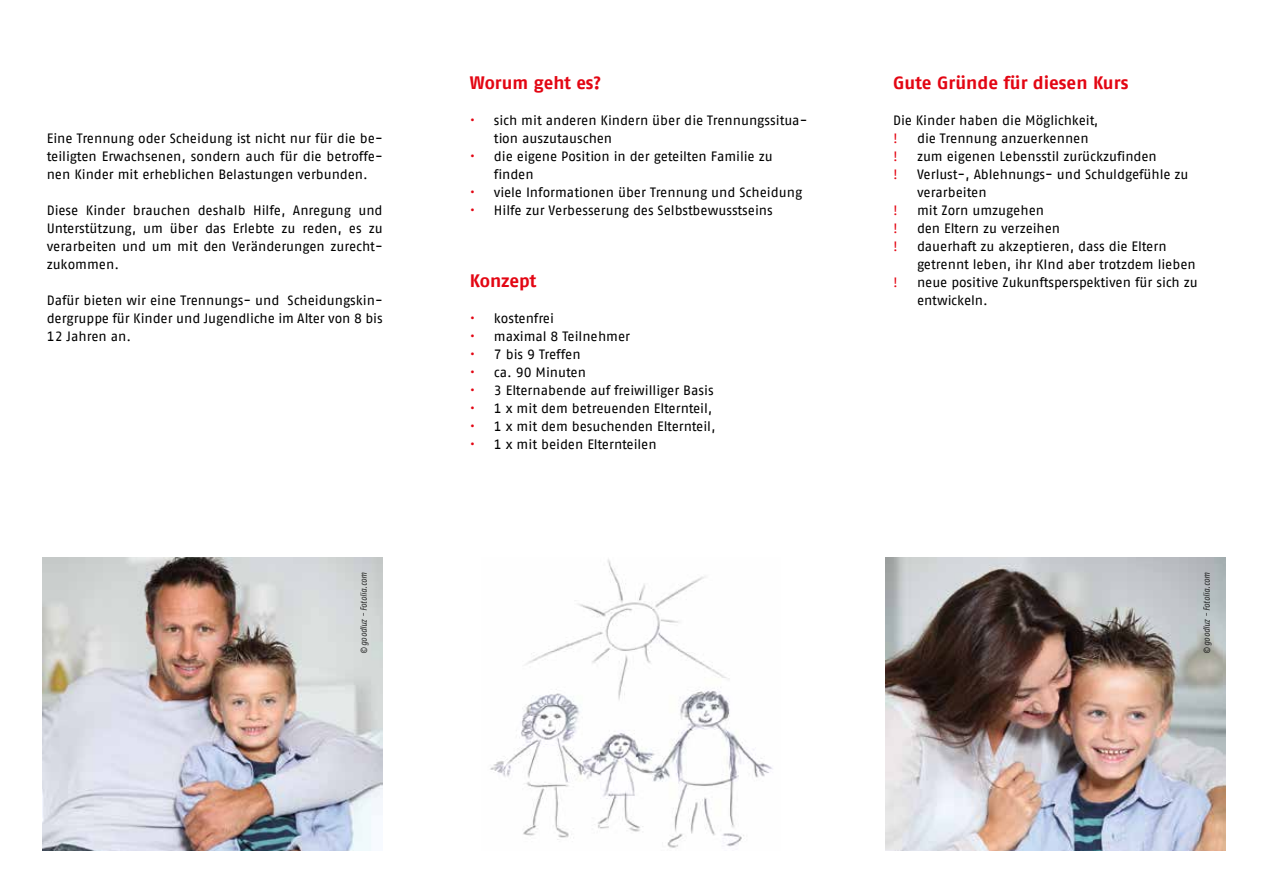
<style>
.page{position:relative;width:1263px;height:893px;background:#fff}
.page>*{position:absolute;margin:0;border:0;box-sizing:border-box;transform-origin:0 0}
.t1{font:700 18px "AWO Fago Office";letter-spacing:-.005em;color:#e30613}
.t2{font:13.5px/18px "AWO Fago Office";color:#000}
.t3{font:13.5px "AWO Fago Office";color:#e30613}
.t4{font:italic 9px "AWO Fago Cond";color:#000}
.s1{color:#e30613}
</style>
<div class="page">
<img style="left:490px;top:559px;width:283px;height:289px">
<img style="left:43px;top:557px;width:340px;height:293px">
<img style="left:885px;top:557px;width:341px;height:293px">
<p class="t2" style="left:47px;top:129px;width:337px;text-align:justify">Eine Trennung oder Scheidung ist nicht nur für die be&shy;teiligten Erwachsenen, sondern auch für die betroffe&shy;nen Kinder mit erheblichen Belastungen verbunden.</p>
<p class="t2" style="left:47px;top:201px;width:337px;text-align:justify">Diese Kinder brauchen deshalb Hilfe, Anregung und Unterstützung, um über das Erlebte zu reden, es zu verarbeiten und um mit den Veränderungen zurecht&shy;zukommen.</p>
<p class="t2" style="left:47px;top:291px;width:337px;text-align:justify">Dafür bieten wir eine Trennungs- und Scheidungskin&shy;dergruppe für Kinder und Jugendliche im Alter von 8 bis 12 Jahren an.</p>
<h1 class="t1" style="left:470px;top:72px;width:133px">Worum geht es?</h1>
<p class="t2" style="left:494px;top:111px;width:315px;text-indent:-24px"><span class="s1">•</span> sich mit anderen Kindern über die Trennungssitua&shy;tion auszutauschen</p>
<p class="t2" style="left:494px;top:147px;width:280px;text-indent:-24px"><span class="s1">•</span> die eigene Position in der geteilten Familie zu finden</p>
<p class="t2" style="left:470px;top:183px;width:334px"><span class="s1">•</span> viele Informationen über Trennung und Scheidung</p>
<p class="t2" style="left:470px;top:201px;width:304px"><span class="s1">•</span> Hilfe zur Verbesserung des Selbstbewusstseins</p>
<h1 class="t1" style="left:470px;top:270px;width:68px">Konzept</h1>
<p class="t2" style="left:470px;top:309px;width:86px"><span class="s1">•</span> kostenfrei</p>
<p class="t2" style="left:470px;top:327px;width:162px"><span class="s1">•</span> maximal 8 Teilnehmer</p>
<p class="t2" style="left:470px;top:345px;width:112px"><span class="s1">•</span> 7 bis 9 Treffen</p>
<p class="t2" style="left:470px;top:363px;width:118px"><span class="s1">•</span> ca. 90 Minuten</p>
<p class="t2" style="left:470px;top:381px;width:245px"><span class="s1">•</span> 3 Elternabende auf freiwilliger Basis</p>
<p class="t2" style="left:470px;top:399px;width:244px"><span class="s1">•</span> 1 x mit dem betreuenden Elternteil,</p>
<p class="t2" style="left:470px;top:417px;width:247px"><span class="s1">•</span> 1 x mit dem besuchenden Elternteil,</p>
<p class="t2" style="left:470px;top:435px;width:188px"><span class="s1">•</span> 1 x mit beiden Elternteilen</p>
<h1 class="t1" style="left:893px;top:72px;width:237px">Gute Gründe für diesen Kurs</h1>
<p class="t2" style="left:893px;top:111px;width:207px">Die Kinder haben die Möglichkeit,</p>
<p class="t3" style="left:893px;top:131px;width:6px">!</p>
<p class="t2" style="left:917px;top:129px;width:173px">die Trennung anzuerkennen</p>
<p class="t3" style="left:893px;top:149px;width:6px">!</p>
<p class="t2" style="left:917px;top:147px;width:241px">zum eigenen Lebensstil zurückzufinden</p>
<p class="t3" style="left:893px;top:167px;width:6px">!</p>
<p class="t2" style="left:917px;top:165px;width:273px">Verlust-, Ablehnungs- und Schuldgefühle zu verarbeiten</p>
<p class="t3" style="left:893px;top:203px;width:6px">!</p>
<p class="t2" style="left:917px;top:201px;width:129px">mit Zorn umzugehen</p>
<p class="t3" style="left:893px;top:221px;width:6px">!</p>
<p class="t2" style="left:917px;top:219px;width:145px">den Eltern zu verzeihen</p>
<p class="t3" style="left:893px;top:239px;width:6px">!</p>
<p class="t2" style="left:917px;top:237px;width:280px">dauerhaft zu akzeptieren, dass die Eltern getrennt leben, ihr KInd aber trotzdem lieben</p>
<p class="t3" style="left:893px;top:275px;width:6px">!</p>
<p class="t2" style="left:917px;top:273px;width:282px">neue positive Zukunftsperspektiven für sich zu entwickeln.</p>
<p class="t4" style="left:358px;top:654px;width:83px;rotate:-90deg">© goodluz - Fotolia.com</p>
<p class="t4" style="left:1201px;top:654px;width:83px;rotate:-90deg">© goodluz - Fotolia.com</p>
</div>
